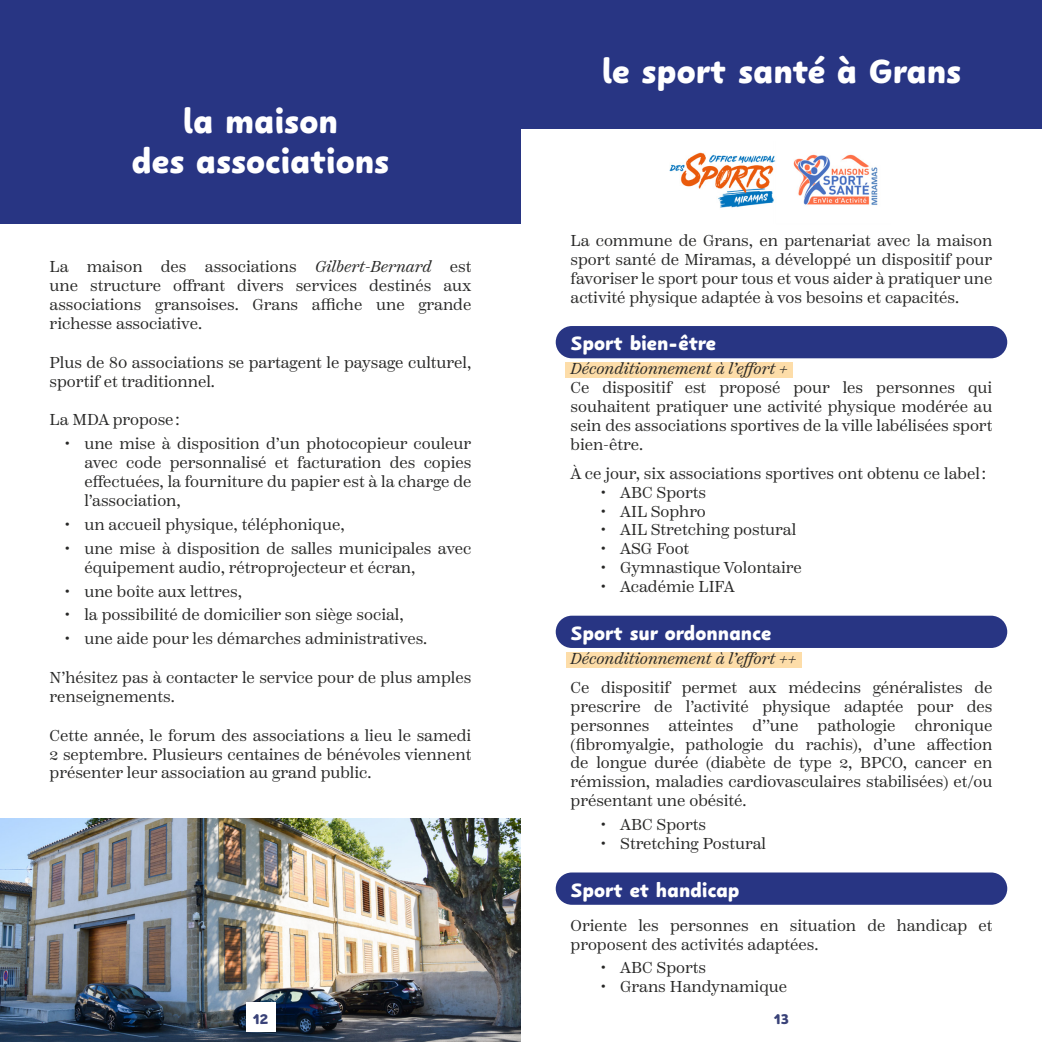
<style>
.page{position:relative;width:1042px;height:1042px;background:#fff}
.page>*{position:absolute;margin:0;border:0;box-sizing:border-box;transform-origin:0 0}
.t1{font:700 33.25px/39.9px "Fillip";letter-spacing:-.005em;color:#fff;text-align:center}
.t2{font:700 19.25px "Fillip";color:#fff}
.t3{font:15.75px/18.9px "Scotch Text";color:#282827;text-align:justify}
.t4{font:italic 15.75px "Scotch Text";color:#282827}
.t5{font:700 14px "Fillip";color:#394278}
.s1{font-style:italic}
</style>
<div class="page">
<img style="left:669px;top:152px;width:209px;height:56px">
<div style="left:0;top:0;width:521px;height:224px;background:#283583"></div>
<img style="left:0;top:819px;width:521px;height:223px">
<div style="left:521px;top:0;width:521px;height:129px;background:#283583"></div>
<div style="left:556px;top:326px;width:451px;height:32px;background:#283583;border-radius:16px"></div>
<div style="left:566px;top:362px;width:227px;height:16px;background:#fddda9"></div>
<div style="left:556px;top:616px;width:451px;height:32px;background:#283583;border-radius:16px"></div>
<div style="left:566px;top:652px;width:235px;height:16px;background:#fddda9"></div>
<div style="left:556px;top:872px;width:451px;height:33px;background:#283583;border-radius:16px"></div>
<div style="left:246px;top:1002px;width:29px;height:30px;background:#fff"></div>
<h1 class="t1" style="left:132px;top:97px;width:259px">la maison<br>des associations</h1>
<p class="t3" style="left:50px;top:258px;width:423px">La maison des associations <span class="s1">Gilbert-Bernard</span> est une structure offrant divers services destinés aux associations gransoises. Grans affiche une grande richesse associative.</p>
<p class="t3" style="left:50px;top:353px;width:423px">Plus de 80 associations se partagent le paysage culturel, sportif et traditionnel.</p>
<p class="t3" style="left:50px;top:411px;width:132px">La MDA propose:</p>
<p class="t3" style="left:84px;top:434px;width:388px;text-indent:-20px">• une mise à disposition d’un photocopieur couleur avec code personnalisé et facturation des copies effectuées, la fourniture du papier est à la charge de l’association,</p>
<p class="t3" style="left:64px;top:515px;width:282px">• un accueil physique, téléphonique,</p>
<p class="t3" style="left:84px;top:539px;width:388px;text-indent:-20px">• une mise à disposition de salles municipales avec équipement audio, rétroprojecteur et écran,</p>
<p class="t3" style="left:64px;top:582px;width:179px">• une boîte aux lettres,</p>
<p class="t3" style="left:64px;top:606px;width:341px">• la possibilité de domicilier son siège social,</p>
<p class="t3" style="left:64px;top:629px;width:364px">• une aide pour les démarches administratives.</p>
<p class="t3" style="left:50px;top:668px;width:423px">N’hésitez pas à contacter le service pour de plus amples renseignements.</p>
<p class="t3" style="left:50px;top:726px;width:423px">Cette année, le forum des associations a lieu le samedi 2 septembre. Plusieurs centaines de bénévoles viennent présenter leur association au grand public.</p>
<h1 class="t1" style="left:602px;top:47px;width:361px">le sport santé à Grans</h1>
<p class="t3" style="left:570px;top:231px;width:423px">La commune de Grans, en partenariat avec la maison sport santé de Miramas, a développé un dispositif pour favoriser le sport pour tous et vous aider à pratiquer une activité physique adaptée à vos besoins et capacités.</p>
<p class="t2" style="left:570px;top:326px;width:147px">Sport bien-être</p>
<p class="t4" style="left:570px;top:360px;width:219px">Déconditionnement à l’effort +</p>
<p class="t3" style="left:570px;top:378px;width:423px">Ce dispositif est proposé pour les personnes qui souhaitent pratiquer une activité physique modérée au sein des associations sportives de la ville labélisées sport bien-être.</p>
<p class="t3" style="left:570px;top:464px;width:417px">À ce jour, six associations sportives ont obtenu ce label:</p>
<p class="t3" style="left:600px;top:483px;width:107px">• ABC Sports</p>
<p class="t3" style="left:600px;top:502px;width:107px">• AIL Sophro</p>
<p class="t3" style="left:600px;top:521px;width:197px">• AIL Stretching postural</p>
<p class="t3" style="left:600px;top:539px;width:90px">• ASG Foot</p>
<p class="t3" style="left:600px;top:558px;width:203px">• Gymnastique Volontaire</p>
<p class="t3" style="left:600px;top:577px;width:136px">• Académie LIFA</p>
<p class="t2" style="left:570px;top:615px;width:202px">Sport sur ordonnance</p>
<p class="t4" style="left:570px;top:649px;width:227px">Déconditionnement à l’effort ++</p>
<p class="t3" style="left:570px;top:678px;width:423px">Ce dispositif permet aux médecins généralistes de prescrire de l’activité physique adaptée pour des personnes atteintes d’’une pathologie chronique (fibromyalgie, pathologie du rachis), d’une affection de longue durée (diabète de type 2, BPCO, cancer en rémission, maladies cardiovasculaires stabilisées) et/ou présentant une obésité.</p>
<p class="t3" style="left:600px;top:815px;width:107px">• ABC Sports</p>
<p class="t3" style="left:600px;top:834px;width:167px">• Stretching Postural</p>
<p class="t2" style="left:570px;top:872px;width:170px">Sport et handicap</p>
<p class="t3" style="left:570px;top:916px;width:423px">Oriente les personnes en situation de handicap et proposent des activités adaptées.</p>
<p class="t3" style="left:600px;top:958px;width:107px">• ABC Sports</p>
<p class="t3" style="left:600px;top:977px;width:188px">• Grans Handynamique</p>
<p class="t5" style="left:253px;top:1006px;width:17px">12</p>
<p class="t5" style="left:774px;top:1006px;width:17px">13</p>
</div>
